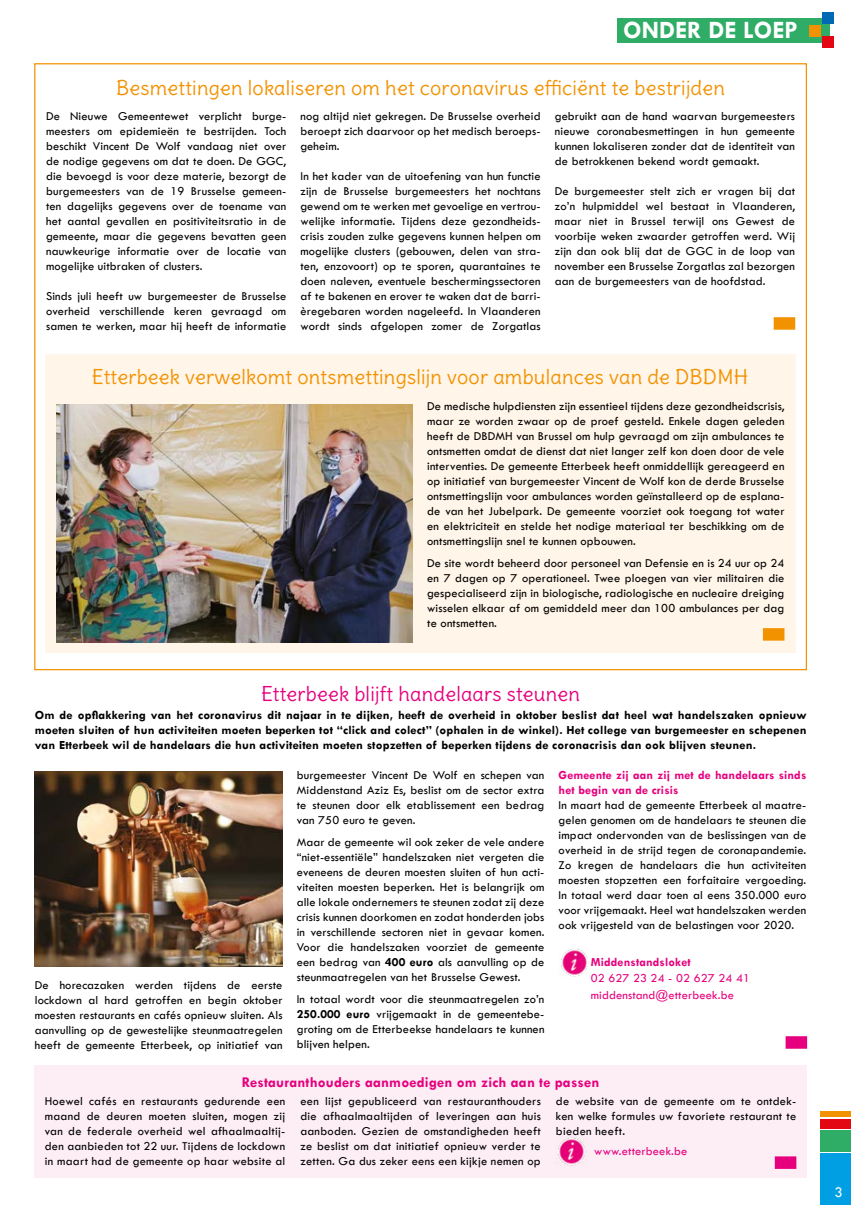
<style>
.page{position:relative;width:851px;height:1205px;background:#fff}
.page>*{position:absolute;margin:0;border:0;box-sizing:border-box;transform-origin:0 0}
.t1{font:700 25.12px "Tw Cen";color:#fff}
.ACTU-page_4-5_-_TITR{font:20px "Delius";letter-spacing:.01em;color:#f39200}
.ACTU-page_4-5_-_TITR-2{font:20px "Delius";letter-spacing:.01em;color:#e6007d}
.ACTU-page4-5{font:700 15px "Tw Cen";letter-spacing:.01em;color:#e6007d}
.t2{font:15px "Tw Cen";color:#fff}
.ACTU-page4-5-2{font:12.5px/15px "Tw Cen";letter-spacing:.01em;color:#000;text-align:justify}
.ACTU-page4-5-3{font:700 12.5px/15px "Tw Cen";letter-spacing:.01em;color:#000;text-align:justify}
.ACTU-page4-5-4{font:12.5px/16.2px "Tw Cen";letter-spacing:.01em;color:#e6007d}
.ACTU-page4-5-5{font:700 12.5px/15px "Tw Cen";letter-spacing:.01em;color:#e6007d}
.s1{font-weight:700}
</style>
<div class="page">
<svg style="left:820px;top:1128px;width:30px;height:24px"></svg>
<div style="left:820px;top:1111px;width:30px;height:6px;background:#f39200"></div>
<div style="left:820px;top:1119px;width:30px;height:9px;background:#e30613"></div>
<div style="left:820px;top:1130px;width:30px;height:21px;background:#2fac66"></div>
<div style="left:820px;top:1153px;width:30px;height:52px;background:#009fe3"></div>
<div style="left:617px;top:18px;width:212px;height:25px;background:#2fac66"></div>
<div style="left:822px;top:12px;width:11px;height:12px;background:#0069b4"></div>
<div style="left:809px;top:25px;width:11px;height:11px;background:#f39200"></div>
<div style="left:822px;top:37px;width:11px;height:11px;background:#e30613"></div>
<img style="left:561px;top:948px;width:28px;height:29px">
<div style="left:34px;top:1065px;width:772px;height:113px;background:#fdeef6"></div>
<img style="left:558px;top:1137px;width:28px;height:29px">
<img style="left:35px;top:772px;width:247px;height:195px">
<div style="left:785px;top:1036px;width:22px;height:12px;background:#e6007d"></div>
<div style="left:45px;top:354px;width:750px;height:299px;background:#fff5e9"></div>
<div style="left:773px;top:317px;width:22px;height:13px;background:#f39200"></div>
<div style="left:762px;top:628px;width:22px;height:13px;background:#f39200"></div>
<div style="left:774px;top:1156px;width:22px;height:13px;background:#e6007d"></div>
<img style="left:57px;top:404px;width:355px;height:238px">
<p class="t1" style="left:623px;top:15px;width:176px">ONDER DE LOEP</p>
<p class="ACTU-page_4-5_-_TITR" style="left:116px;top:75px;width:610px">Besmettingen lokaliseren om het coronavirus efficiënt te bestrijden</p>
<p class="ACTU-page4-5-2" style="left:46px;top:109px;width:242px">De Nieuwe Gemeentewet verplicht burge&shy;meesters om epidemieën te bestrijden. Toch beschikt Vincent De Wolf vandaag niet over de nodige gegevens om dat te doen. De GGC, die bevoegd is voor deze materie, bezorgt de burgemeesters van de 19 Brusselse gemeen&shy;ten dagelijks gegevens over de toename van het aantal gevallen en positiviteitsratio in de gemeente, maar die gegevens bevatten geen nauwkeurige informatie over de locatie van mogelijke uitbraken of clusters.</p>
<p class="ACTU-page4-5-2" style="left:46px;top:288px;width:242px">Sinds juli heeft uw burgemeester de Brusselse overheid verschillende keren gevraagd om samen te werken, maar hij heeft de informatie</p>
<p class="ACTU-page4-5-2" style="left:300px;top:109px;width:242px">nog altijd niet gekregen. De Brusselse overheid beroept zich daarvoor op het medisch beroeps&shy;geheim.</p>
<p class="ACTU-page4-5-2" style="left:300px;top:168px;width:242px">In het kader van de uitoefening van hun functie zijn de Brusselse burgemeesters het nochtans gewend om te werken met gevoelige en vertrou&shy;welijke informatie. Tijdens deze gezondheids&shy;crisis zouden zulke gegevens kunnen helpen om mogelijke clusters (gebouwen, delen van stra&shy;ten, enzovoort) op te sporen, quarantaines te doen naleven, eventuele beschermingssectoren af te bakenen en erover te waken dat de barri&shy;èregebaren worden nageleefd. In Vlaanderen wordt sinds afgelopen zomer de Zorgatlas</p>
<p class="ACTU-page4-5-2" style="left:554px;top:109px;width:242px">gebruikt aan de hand waarvan burgemeesters nieuwe coronabesmettingen in hun gemeente kunnen lokaliseren zonder dat de identiteit van de betrokkenen bekend wordt gemaakt.</p>
<p class="ACTU-page4-5-2" style="left:554px;top:183px;width:242px">De burgemeester stelt zich er vragen bij dat zo’n hulpmiddel wel bestaat in Vlaanderen, maar niet in Brussel terwijl ons Gewest de voorbije weken zwaarder getroffen werd. Wij zijn dan ook blij dat de GGC in de loop van november een Brusselse Zorgatlas zal bezorgen aan de burgemeesters van de hoofdstad.</p>
<p class="ACTU-page_4-5_-_TITR" style="left:92px;top:364px;width:657px">Etterbeek verwelkomt ontsmettingslijn voor ambulances van de DBDMH</p>
<p class="ACTU-page4-5-2" style="left:427px;top:398px;width:359px">De medische hulpdiensten zijn essentieel tijdens deze gezondheidscrisis, maar ze worden zwaar op de proef gesteld. Enkele dagen geleden heeft de DBDMH van Brussel om hulp gevraagd om zijn ambulances te ontsmetten omdat de dienst dat niet langer zelf kon doen door de vele interventies. De gemeente Etterbeek heeft onmiddellijk gereageerd en op initiatief van burgemeester Vincent de Wolf kon de derde Brusselse ontsmettingslijn voor ambulances worden geïnstalleerd op de esplana&shy;de van het Jubelpark. De gemeente voorziet ook toegang tot water en elektriciteit en stelde het nodige materiaal ter beschikking om de ontsmettingslijn snel te kunnen opbouwen.</p>
<p class="ACTU-page4-5-2" style="left:427px;top:555px;width:359px">De site wordt beheerd door personeel van Defensie en is 24 uur op 24 en 7 dagen op 7 operationeel. Twee ploegen van vier militairen die gespecialiseerd zijn in biologische, radiologische en nucleaire dreiging wisselen elkaar af om gemiddeld meer dan 100 ambulances per dag te ontsmetten.</p>
<p class="ACTU-page_4-5_-_TITR-2" style="left:261px;top:681px;width:320px">Etterbeek blijft handelaars steunen</p>
<p class="ACTU-page4-5-3" style="left:35px;top:707px;width:773px">Om de opflakkering van het coronavirus dit najaar in te dijken, heeft de overheid in oktober beslist dat heel wat handelszaken opnieuw moeten sluiten of hun activiteiten moeten beperken tot “click and colect” (ophalen in de winkel). Het college van burgemeester en schepenen van Etterbeek wil de handelaars die hun activiteiten moeten stopzetten of beperken tijdens de coronacrisis dan ook blijven steunen.</p>
<p class="ACTU-page4-5-2" style="left:35px;top:977px;width:249px">De horecazaken werden tijdens de eerste lockdown al hard getroffen en begin oktober moesten restaurants en cafés opnieuw sluiten. Als aanvulling op de gewestelijke steunmaatregelen heeft de gemeente Etterbeek, op initiatief van</p>
<p class="ACTU-page4-5-2" style="left:297px;top:767px;width:249px">burgemeester Vincent De Wolf en schepen van Middenstand Aziz Es, beslist om de sector extra te steunen door elk etablissement een bedrag van 750 euro te geven.</p>
<p class="ACTU-page4-5-2" style="left:297px;top:834px;width:249px">Maar de gemeente wil ook zeker de vele andere “niet-essentiële” handelszaken niet vergeten die eveneens de deuren moesten sluiten of hun acti&shy;viteiten moesten beperken. Het is belangrijk om alle lokale ondernemers te steunen zodat zij deze crisis kunnen doorkomen en zodat honderden jobs in verschillende sectoren niet in gevaar komen.<br>Voor die handelszaken voorziet de gemeente een bedrag van <span class="s1">400 euro</span> als aanvulling op de steunmaatregelen van het Brusselse Gewest.</p>
<p class="ACTU-page4-5-2" style="left:297px;top:991px;width:249px">In totaal wordt voor die steunmaatregelen zo’n <span class="s1">250.000 euro</span> vrijgemaakt in de gemeentebe&shy;groting om de Etterbeekse handelaars te kunnen blijven helpen.</p>
<p class="ACTU-page4-5-5" style="left:558px;top:767px;width:249px">Gemeente zij aan zij met de handelaars sinds het begin van de crisis</p>
<p class="ACTU-page4-5-2" style="left:558px;top:797px;width:249px">In maart had de gemeente Etterbeek al maatre&shy;gelen genomen om de handelaars te steunen die impact ondervonden van de beslissingen van de overheid in de strijd tegen de coronapandemie.<br>Zo kregen de handelaars die hun activiteiten moesten stopzetten een forfaitaire vergoeding.<br>In totaal werd daar toen al eens 350.000 euro voor vrijgemaakt. Heel wat handelszaken werden ook vrijgesteld van de belastingen voor 2020.</p>
<p class="ACTU-page4-5-4" style="left:590px;top:954px;width:161px"><span class="s1">Middenstandsloket<br></span>02 627 23 24 - 02 627 24 41 middenstand@etterbeek.be</p>
<p class="ACTU-page4-5" style="left:242px;top:1073px;width:359px">Restauranthouders aanmoedigen om zich aan te passen</p>
<p class="ACTU-page4-5-2" style="left:45px;top:1093px;width:242px">Hoewel cafés en restaurants gedurende een maand de deuren moeten sluiten, mogen zij van de federale overheid wel afhaalmaaltij&shy;den aanbieden tot 22 uur. Tijdens de lockdown in maart had de gemeente op haar website al</p>
<p class="ACTU-page4-5-2" style="left:300px;top:1093px;width:242px">een lijst gepubliceerd van restauranthouders die afhaalmaaltijden of leveringen aan huis aanboden. Gezien de omstandigheden heeft ze beslist om dat initiatief opnieuw verder te zetten. Ga dus zeker eens een kijkje nemen op</p>
<p class="ACTU-page4-5-2" style="left:555px;top:1093px;width:242px">de website van de gemeente om te ontdek&shy;ken welke formules uw favoriete restaurant te bieden heeft.</p>
<p class="ACTU-page4-5-4" style="left:594px;top:1143px;width:95px">www.etterbeek.be</p>
<p class="t2" style="left:834px;top:1183px;width:10px">3</p>
</div>
